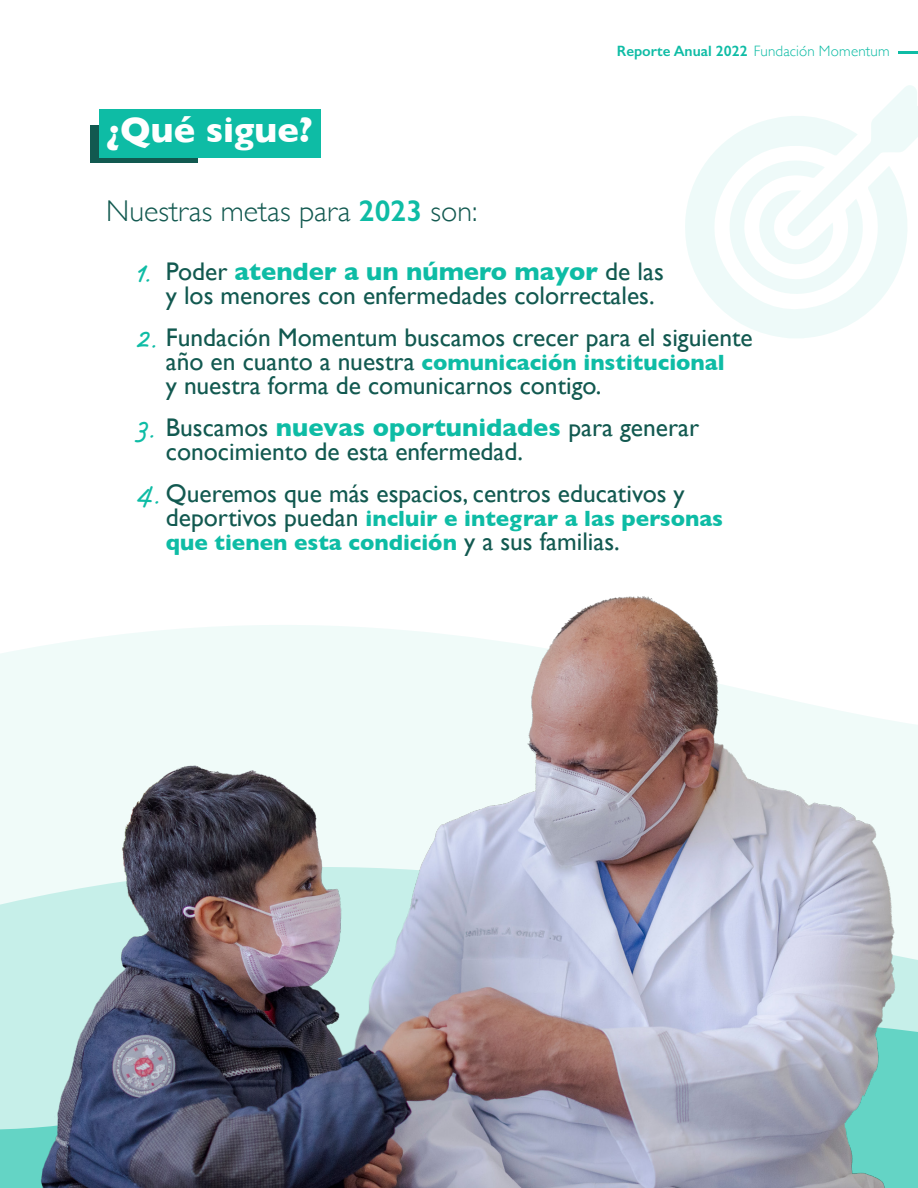
<style>
.page{position:relative;width:918px;height:1188px;background:#fff}
.page>*{position:absolute;margin:0;border:0;box-sizing:border-box;transform-origin:0 0}
.t1{font:700 36px "Gill Sans";color:#fff}
.t2{font:300 30px "Gill Sans";color:#125950}
.t3{font:25.5px/24px "Gill Sans";color:#125950}
.t4{font:700 22.5px/24px "Gill Sans";color:#0ebca5}
.t5{font:300 15px "Gill Sans";letter-spacing:.01em;color:#0ebca5}
.s1{font-weight:600}
.s2{font-weight:600;color:#0ebca5}
.s3{font-family:"Handsome Pro";font-weight:700;font-size:36px;color:#0ebca5}
.s4{font-weight:700;color:#0ebca5}
.s5{font-weight:400;font-size:25.5px;color:#125950}
</style>
<div class="page">
<div style="left:91px;top:126px;width:107px;height:37px;background:#125950"></div>
<div style="left:99px;top:109px;width:221px;height:49px;background:#0ebca5"></div>
<img style="left:13px;top:596px;width:905px;height:592px">
<svg style="left:899px;top:51px;width:19px;height:2px"></svg>
<svg style="left:685px;top:144px;width:195px;height:194px;fill:#eefaf9"></svg>
<svg style="left:723px;top:85px;width:195px;height:215px"></svg>
<h1 class="t1" style="left:106px;top:101px;width:208px">¿Qué sigue?</h1>
<p class="t5" style="left:617px;top:39px;width:274px"><span class="s1">Reporte Anual 2022</span> Fundación Momentum</p>
<p class="t2" style="left:106px;top:188px;width:373px">Nuestras metas para <span class="s2">2023</span> son:</p>
<p class="t3" style="left:166px;top:260px;width:500px;text-indent:-27px"><span class="s3">1.</span> Poder <span class="s4">atender a un número mayor</span> de las y los menores con enfermedades colorrectales.</p>
<p class="t3" style="left:139px;top:326px;width:616px"><span class="s3">2.</span> Fundación Momentum buscamos crecer para el siguiente</p>
<p class="t4" style="left:166px;top:350px;width:560px"><span class="s5">año en cuanto a nuestra</span> comunicación institucional</p>
<p class="t3" style="left:166px;top:374px;width:437px">y nuestra forma de comunicarnos contigo.</p>
<p class="t3" style="left:166px;top:416px;width:535px;text-indent:-27px"><span class="s3">3.</span> Buscamos <span class="s4">nuevas oportunidades</span> para generar conocimiento de esta enfermedad.</p>
<p class="t3" style="left:139px;top:482px;width:548px"><span class="s3">4.</span>Queremos que más espacios, centros educativos y</p>
<p class="t4" style="left:166px;top:506px;width:559px"><span class="s5">deportivos puedan</span> incluir e integrar a las personas que tienen esta condición <span class="s5">y a sus familias.</span></p>
</div>
